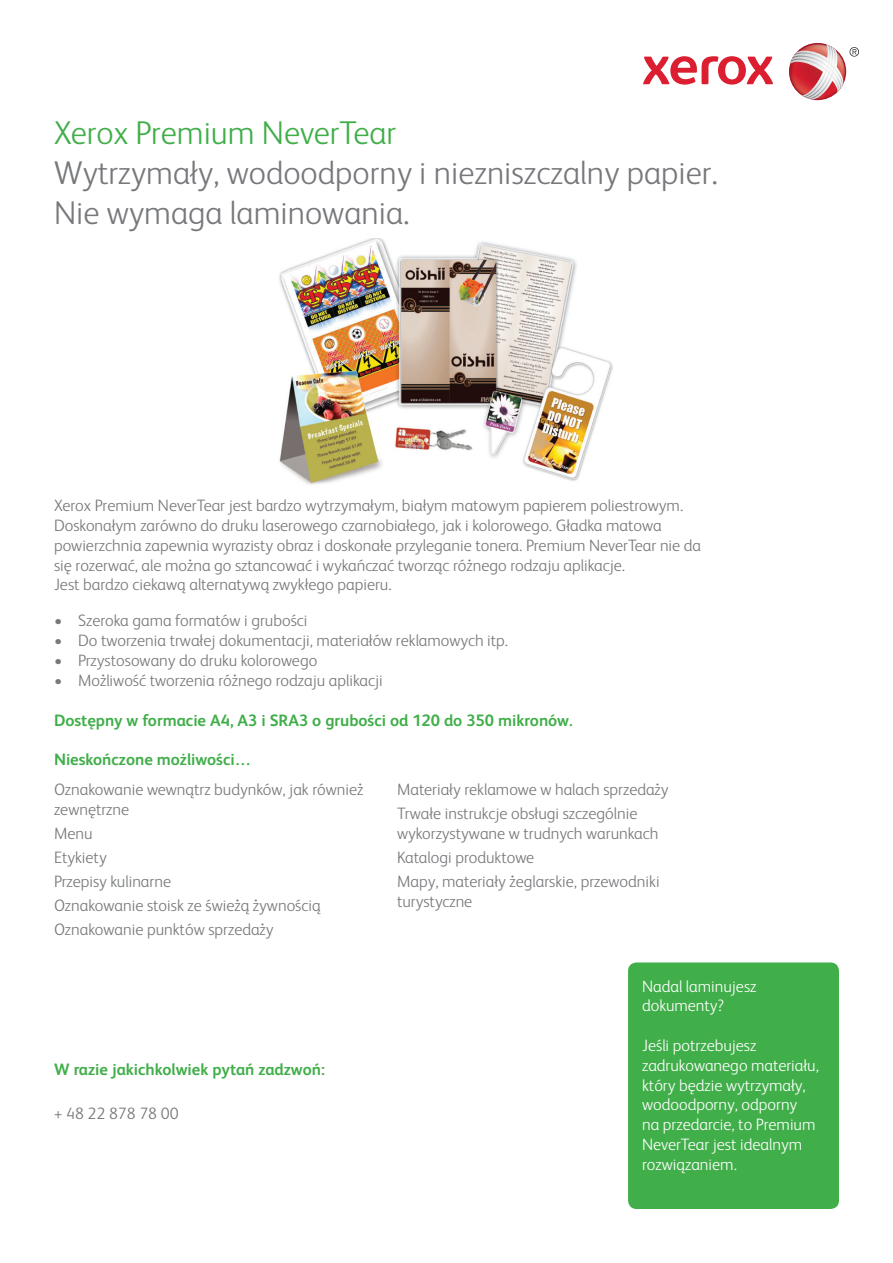
<style>
.page{position:relative;width:893px;height:1263px;background:#fff}
.page>*{position:absolute;margin:0;border:0;box-sizing:border-box;transform-origin:0 0}
.t1{font:300 33px "Xerox Sans";color:#76787b}
.t2{font:300 33px "Xerox Sans";color:#40ae49}
.t3{font:300 16.5px/19.8px "Xerox Sans";color:#76787b}
.t4{font:300 16.5px/19.8px "Xerox Sans";color:#fff}
.t5{font:700 16.5px "Xerox Sans";color:#40ae49}
</style>
<div class="page">
<svg style="left:643px;top:56px;width:130px;height:29px"></svg>
<svg style="left:790px;top:44px;width:69px;height:56px"></svg>
<div style="left:628px;top:962px;width:211px;height:247px;background:#40ae49;border-radius:9px"></div>
<img style="left:279px;top:239px;width:334px;height:246px">
<p class="t2" style="left:54px;top:111px;width:344px">Xerox Premium NeverTear</p>
<p class="t1" style="left:54px;top:151px;width:665px">Wytrzymały, wodoodporny i niezniszczalny papier.</p>
<p class="t1" style="left:54px;top:191px;width:357px">Nie wymaga laminowania.</p>
<p class="t3" style="left:54px;top:495px;width:649px">Xerox Premium NeverTear jest bardzo wytrzymałym, białym matowym papierem poliestrowym.<br>Doskonałym zarówno do druku laserowego czarnobiałego, jak i kolorowego. Gładka matowa powierzchnia zapewnia wyrazisty obraz i doskonałe przyleganie tonera. Premium NeverTear nie da się rozerwać, ale można go sztancować i wykańczać tworząc różnego rodzaju aplikacje.</p>
<p class="t3" style="left:54px;top:574px;width:339px">Jest bardzo ciekawą alternatywą zwykłego papieru.</p>
<p class="t3" style="left:54px;top:610px;width:255px">• Szeroka gama formatów i grubości</p>
<p class="t3" style="left:54px;top:630px;width:456px">• Do tworzenia trwałej dokumentacji, materiałów reklamowych itp.</p>
<p class="t3" style="left:54px;top:650px;width:265px">• Przystosowany do druku kolorowego</p>
<p class="t3" style="left:54px;top:669px;width:330px">• Możliwość tworzenia różnego rodzaju aplikacji</p>
<p class="t5" style="left:54px;top:708px;width:520px">Dostępny w formacie A4, A3 i SRA3 o grubości od 120 do 350 mikronów.</p>
<p class="t5" style="left:54px;top:748px;width:199px">Nieskończone możliwości…</p>
<p class="t3" style="left:54px;top:779px;width:311px">Oznakowanie wewnątrz budynków, jak również zewnętrzne</p>
<p class="t3" style="left:54px;top:823px;width:40px">Menu</p>
<p class="t3" style="left:54px;top:847px;width:54px">Etykiety</p>
<p class="t3" style="left:54px;top:871px;width:119px">Przepisy kulinarne</p>
<p class="t3" style="left:54px;top:895px;width:268px">Oznakowanie stoisk ze świeżą żywnością</p>
<p class="t3" style="left:54px;top:919px;width:221px">Oznakowanie punktów sprzedaży</p>
<p class="t3" style="left:397px;top:779px;width:273px">Materiały reklamowe w halach sprzedaży</p>
<p class="t3" style="left:397px;top:803px;width:263px">Trwałe instrukcje obsługi szczególnie wykorzystywane w trudnych warunkach</p>
<p class="t3" style="left:397px;top:847px;width:139px">Katalogi produktowe</p>
<p class="t3" style="left:397px;top:871px;width:264px">Mapy, materiały żeglarskie, przewodniki turystyczne</p>
<p class="t5" style="left:54px;top:1058px;width:272px">W razie jakichkolwiek pytań zadzwoń:</p>
<p class="t3" style="left:54px;top:1102px;width:126px">+ 48 22 878 78 00</p>
<p class="t4" style="left:642px;top:975px;width:116px">Nadal laminujesz dokumenty?</p>
<p class="t4" style="left:642px;top:1035px;width:178px">Jeśli potrzebujesz zadrukowanego materiału, który będzie wytrzymały, wodoodporny, odporny<br>na przedarcie, to Premium<br>NeverTear jest idealnym rozwiązaniem.</p>
</div>
